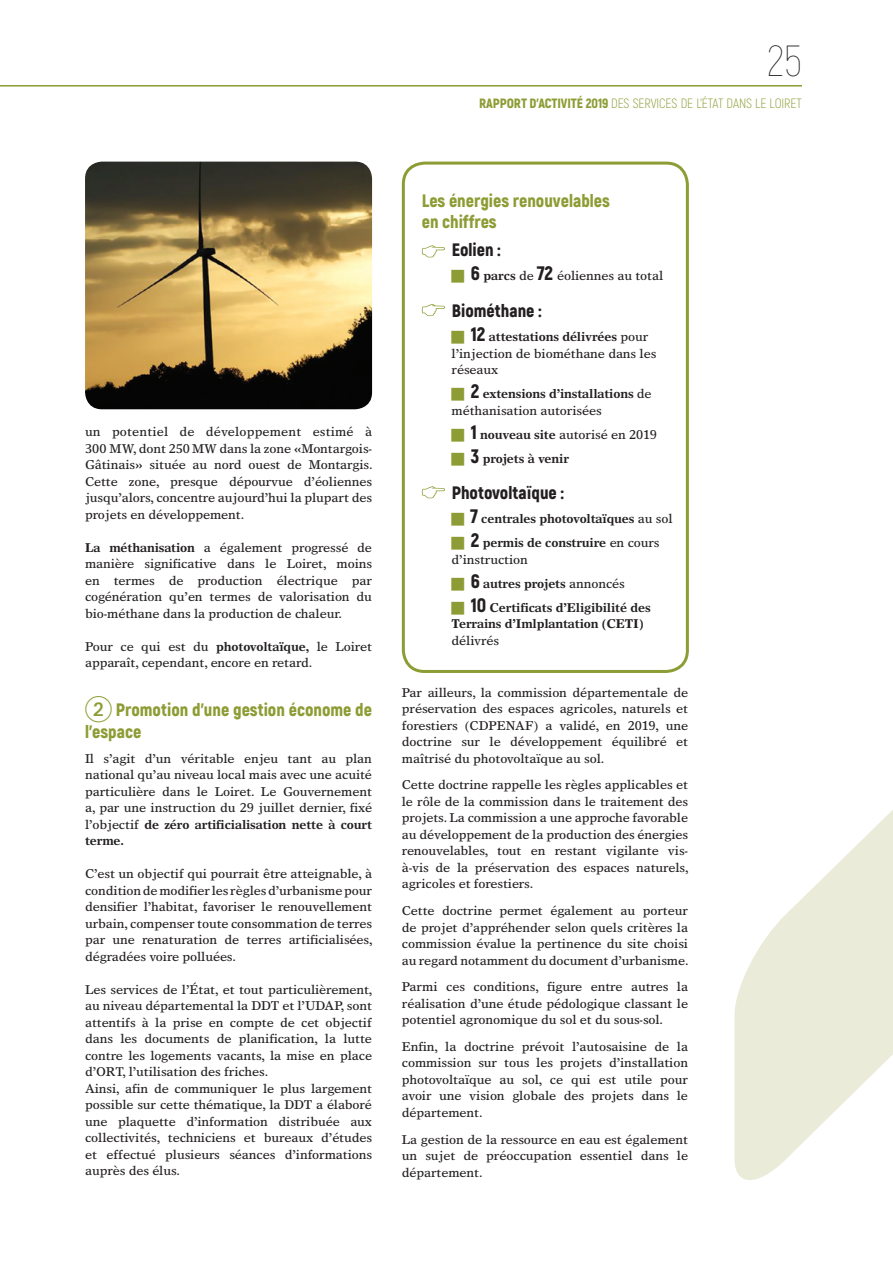
<style>
.page{position:relative;width:893px;height:1263px;background:#fff}
.page>*{position:absolute;margin:0;border:0;box-sizing:border-box;transform-origin:0 0}
.t1{font:100 43.5px "Akrobat";color:#231f20}
.t2{font:900 18px/21.6px "Akrobat";color:#8d9c34}
.t3{font:900 18px "Akrobat";color:#231f20}
.t4{font:300 13.5px "Akrobat";letter-spacing:-.005em;color:#8d9c34}
.t5{font:12.75px/16.5px "Times Europa";letter-spacing:-.01em;color:#231f20;text-align:justify}
.t6{font:700 12.75px/24px "Times Europa";letter-spacing:-.01em;color:#231f20}
.s1{font-weight:900}
.s2{font-weight:700}
.s3{font-family:"Deco Numbers LH Circle";font-weight:400;font-size:27px}
.s4{font-family:"Akrobat";font-weight:900;font-size:19.5px}
.s5{font-weight:400}
</style>
<div class="page">
<hr style="left:0;top:85px;width:802px;height:2px;background:#8d9c34">
<svg style="left:422px;top:245px;width:23px;height:12px"></svg>
<svg style="left:422px;top:304px;width:23px;height:12px"></svg>
<svg style="left:422px;top:486px;width:23px;height:12px"></svg>
<div style="left:402px;top:162px;width:287px;height:511px;border:3px solid #8d9c34;border-radius:21px"></div>
<img style="left:85px;top:162px;width:287px;height:247px">
<svg style="left:734px;top:810px;width:159px;height:370px;fill:#eaebd8"></svg>
<h1 class="t1" style="left:768px;top:35px;width:36px">25</h1>
<p class="t4" style="left:479px;top:96px;width:324px"><span class="s1">RAPPORT D’ACTIVITÉ 2019</span> DES SERVICES DE L’ÉTAT DANS LE LOIRET</p>
<p class="t5" style="left:85px;top:423px;width:289px">un potentiel de développement estimé à 300 MW, dont 250 MW dans la zone «Montargois-Gâtinais» située au nord ouest de Montargis.<br>Cette zone, presque dépourvue d’éoliennes jusqu’alors, concentre aujourd’hui la plupart des projets en développement.</p>
<p class="t5" style="left:85px;top:539px;width:289px"><span class="s2">La méthanisation</span> a également progressé de manière significative dans le Loiret, moins en termes de production électrique par cogénération qu’en termes de valorisation du bio-méthane dans la production de chaleur.</p>
<p class="t5" style="left:85px;top:638px;width:288px">Pour ce qui est du <span class="s2">photovoltaïque,</span> le Loiret apparaît, cependant, encore en retard.</p>
<h2 class="t2" style="left:85px;top:699px;width:288px"><span class="s3">2</span> Promotion d’une gestion économe de l’espace</h2>
<p class="t5" style="left:85px;top:750px;width:289px">Il s’agit d’un véritable enjeu tant au plan national qu’au niveau local mais avec une acuité particulière dans le Loiret. Le Gouvernement a, par une instruction du 29 juillet dernier, fixé l’objectif <span class="s2">de zéro artificialisation nette à court terme.</span></p>
<p class="t5" style="left:85px;top:865px;width:289px">C’est un objectif qui pourrait être atteignable, à condition de modifier les règles d’urbanisme pour densifier l’habitat, favoriser le renouvellement urbain, compenser toute consommation de terres par une renaturation de terres artificialisées, dégradées voire polluées.</p>
<p class="t5" style="left:85px;top:981px;width:289px;text-align:left">Les services de l’État, et tout particulièrement, au niveau départemental la DDT et l’UDAP, sont attentifs à la prise en compte de cet objectif dans les documents de planification, la lutte contre les logements vacants, la mise en place d’ORT, l’utilisation des friches.<br>Ainsi, afin de communiquer le plus largement possible sur cette thématique, la DDT a élaboré une plaquette d’information distribuée aux collectivités, techniciens et bureaux d’études et effectué plusieurs séances d’informations auprès des élus.</p>
<h2 class="t2" style="left:422px;top:189px;width:190px">Les énergies renouvelables en chiffres</h2>
<h2 class="t3" style="left:452px;top:238px;width:50px">Eolien :</h2>
<p class="t5" style="left:471px;top:267px;width:194px"><span class="s4">6</span> <span class="s2">parcs</span> de <span class="s4">72</span> éoliennes au total</p>
<h2 class="t3" style="left:452px;top:299px;width:91px">Biométhane :</h2>
<p class="t5" style="left:452px;top:328px;width:206px;text-align:left;text-indent:19px"><span class="s4">12</span> <span class="s2">attestations délivrées</span> pour l’injection de biométhane dans les réseaux</p>
<p class="t6" style="left:452px;top:385px;width:202px;line-height:16.5px;text-indent:19px"><span class="s4">2</span> extensions d’installations <span class="s5">de méthanisation autorisées</span></p>
<p class="t6" style="left:471px;top:422px;width:188px"><span class="s4">1</span> nouveau site <span class="s5">autorisé en 2019<br></span><span class="s4">3</span> projets à venir</p>
<h2 class="t3" style="left:452px;top:481px;width:114px">Photovoltaïque :</h2>
<p class="t6" style="left:470px;top:507px;width:204px"><span class="s4">7</span> centrales photovoltaïques <span class="s5">au sol<br></span><span class="s4">2</span> permis de construire <span class="s5">en cours</span></p>
<p class="t6" style="left:471px;top:547px;width:181px;text-indent:-19px"><span class="s5">d’instruction<br></span><span class="s4">6</span> autres projets <span class="s5">annoncés<br></span><span class="s4">10</span> Certificats d’Eligibilité des</p>
<p class="t6" style="left:452px;top:612px;width:194px">Terrains d’Imlplantation (CETI)</p>
<p class="t5" style="left:452px;top:632px;width:49px">délivrés</p>
<p class="t5" style="left:402px;top:684px;width:288px">Par ailleurs, la commission départementale de préservation des espaces agricoles, naturels et forestiers (CDPENAF) a validé, en 2019, une doctrine sur le développement équilibré et maîtrisé du photovoltaïque au sol.</p>
<p class="t5" style="left:402px;top:776px;width:288px">Cette doctrine rappelle les règles applicables et le rôle de la commission dans le traitement des projets. La commission a une approche favorable au développement de la production des énergies renouvelables, tout en restant vigilante vis&shy;à-vis de la préservation des espaces naturels, agricoles et forestiers.</p>
<p class="t5" style="left:402px;top:902px;width:288px">Cette doctrine permet également au porteur de projet d’appréhender selon quels critères la commission évalue la pertinence du site choisi au regard notamment du document d’urbanisme.</p>
<p class="t5" style="left:402px;top:978px;width:288px">Parmi ces conditions, figure entre autres la réalisation d’une étude pédologique classant le potentiel agronomique du sol et du sous-sol.</p>
<p class="t5" style="left:402px;top:1038px;width:288px">Enfin, la doctrine prévoit l’autosaisine de la commission sur tous les projets d’installation photovoltaïque au sol, ce qui est utile pour avoir une vision globale des projets dans le département.</p>
<p class="t5" style="left:402px;top:1131px;width:288px">La gestion de la ressource en eau est également un sujet de préoccupation essentiel dans le département.</p>
</div>
